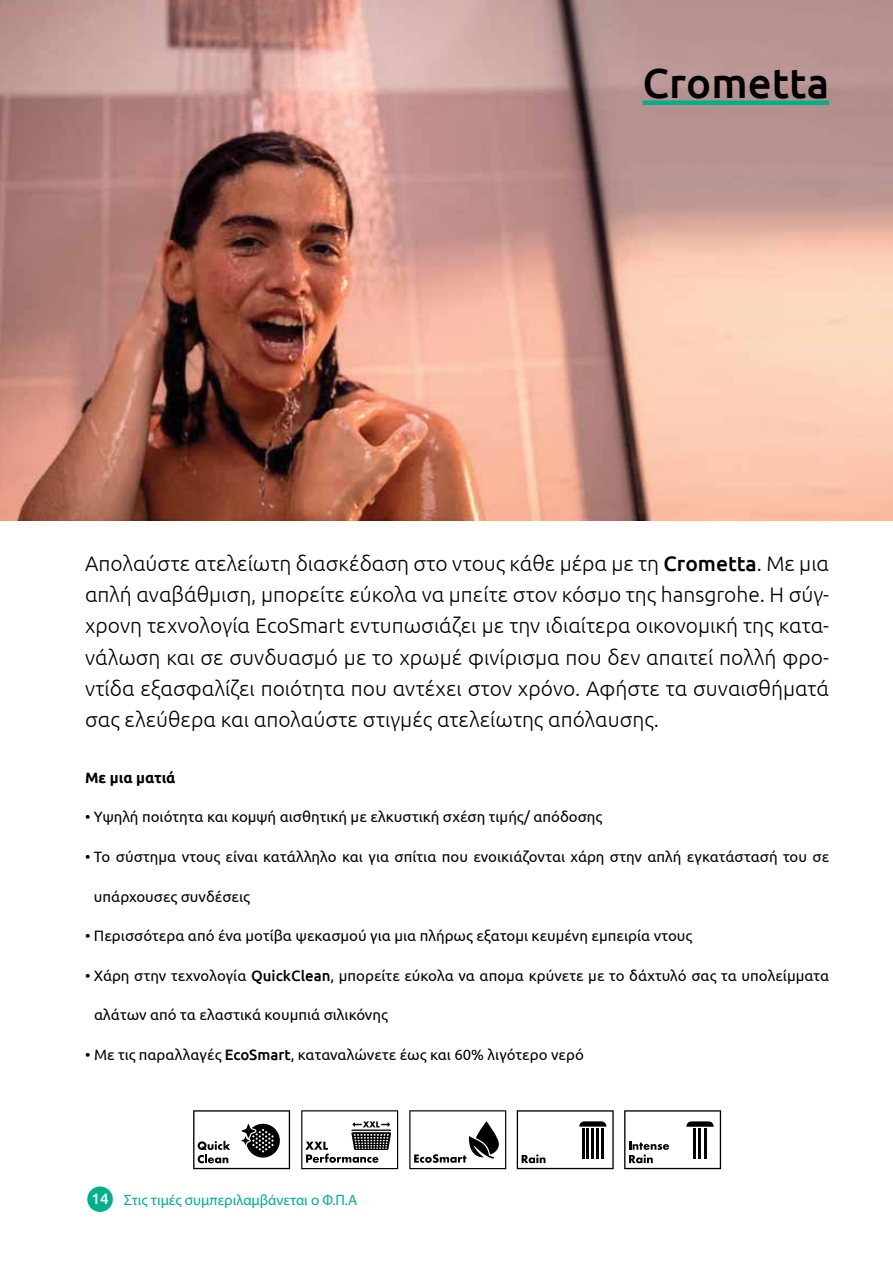
<style>
.page{position:relative;width:893px;height:1263px;background:#fff}
.page>*{position:absolute;margin:0;border:0;box-sizing:border-box;transform-origin:0 0}
.t1{font:500 42px "Ubuntu";color:#000}
.t2{font:300 21px/31.2px "Ubuntu";color:#000;text-align:justify}
.t3{font:15px "Ubuntu";color:#000}
.t4{font:15px "Myriad Pro";color:#00b08b}
.t5{font:700 15px "Ubuntu";color:#000}
.s1{font-weight:500}
.s2{font-family:"Ubuntu";font-weight:500;color:#fff}
</style>
<div class="page">
<div style="left:87px;top:1186px;width:26px;height:26px;background:#00b08b;border-radius:50%"></div>
<img style="left:0;top:0;width:893px;height:521px">
<div style="left:642px;top:100px;width:187px;height:5px;background:#00b08b"></div>
<svg style="left:301px;top:1110px;width:97px;height:59px"></svg>
<svg style="left:193px;top:1110px;width:97px;height:59px"></svg>
<svg style="left:409px;top:1110px;width:97px;height:59px"></svg>
<svg style="left:624px;top:1110px;width:97px;height:59px"></svg>
<hr style="left:693px;top:1129px;width:3px;height:30px;background:#000">
<hr style="left:699px;top:1129px;width:2px;height:30px;background:#000">
<hr style="left:704px;top:1129px;width:3px;height:30px;background:#000">
<svg style="left:517px;top:1110px;width:97px;height:59px"></svg>
<hr style="left:582px;top:1128px;width:2px;height:31px;background:#000">
<hr style="left:587px;top:1128px;width:2px;height:31px;background:#000">
<hr style="left:592px;top:1128px;width:2px;height:31px;background:#000">
<hr style="left:596px;top:1128px;width:2px;height:31px;background:#000">
<hr style="left:601px;top:1128px;width:2px;height:31px;background:#000">
<h1 class="t1" style="left:642px;top:56px;width:188px">Crometta</h1>
<p class="t2" style="left:85px;top:547px;width:746px">Απολαύστε ατελείωτη διασκέδαση στο ντους κάθε μέρα με τη <span class="s1">Crometta</span>. Με μια απλή αναβάθμιση, μπορείτε εύκολα να μπείτε στον κόσμο της hansgrohe. Η σύγ&shy;χρονη τεχνολογία EcoSmart εντυπωσιάζει με την ιδιαίτερα οικονομική της κατα&shy;νάλωση και σε συνδυασμό με το χρωμέ φινίρισμα που δεν απαιτεί πολλή φρο&shy;ντίδα εξασφαλίζει ποιότητα που αντέχει στον χρόνο. Αφήστε τα συναισθήματά σας ελεύθερα και απολαύστε στιγμές ατελείωτης απόλαυσης.</p>
<p class="t5" style="left:85px;top:768px;width:92px">Με μια ματιά</p>
<p class="t3" style="left:85px;top:808px;width:519px">• Υψηλή ποιότητα και κομψή αισθητική με ελκυστική σχέση τιμής/ απόδοσης</p>
<p class="t3" style="left:85px;top:847px;width:746px">• Το σύστημα ντους είναι κατάλληλο και για σπίτια που ενοικιάζονται χάρη στην απλή εγκατάστασή του σε</p>
<p class="t3" style="left:94px;top:887px;width:157px">υπάρχουσες συνδέσεις</p>
<p class="t3" style="left:85px;top:927px;width:609px">• Περισσότερα από ένα μοτίβα ψεκασμού για μια πλήρως εξατομι κευμένη εμπειρία ντους</p>
<p class="t3" style="left:85px;top:966px;width:746px">• Χάρη στην τεχνολογία <span class="s1">QuickClean</span>, μπορείτε εύκολα να απομα κρύνετε με το δάχτυλό σας τα υπολείμματα</p>
<p class="t3" style="left:94px;top:1006px;width:295px">αλάτων από τα ελαστικά κουμπιά σιλικόνης</p>
<p class="t3" style="left:85px;top:1045px;width:500px">• Με τις παραλλαγές <span class="s1">EcoSmart</span>, καταναλώνετε έως και 60% λιγότερο νερό</p>
<p class="t4" style="left:92px;top:1190px;width:267px"><span class="s2">14</span> Στις τιμές συμπεριλαμβάνεται ο Φ.Π.Α</p>
</div>
